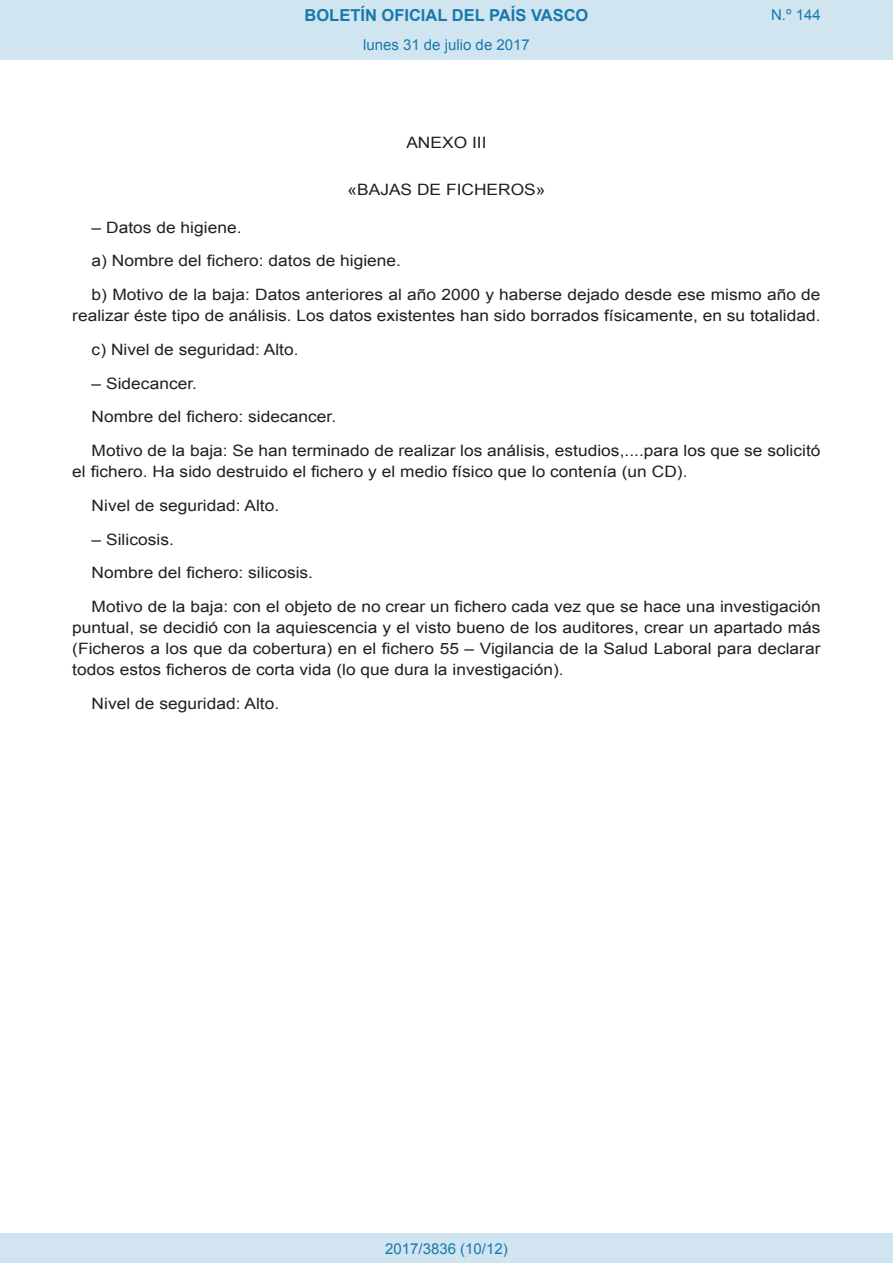
<style>
.page{position:relative;width:893px;height:1263px;background:#fff}
.page>*{position:absolute;margin:0;border:0;box-sizing:border-box;transform-origin:0 0}
.t1{font:700 16.5px "Arial";color:#1879ad}
.BOPVDetalle{font:15.6px/21px "Arial";color:#231f20;text-align:right;scale:1.11 1}
.BOPVClave{font:15.6px "Arial";color:#231f20;scale:1.11 1}
.Paginacion_Centro{font:15px "Arial";color:#1879ad}
</style>
<div class="page">
<div style="left:0;top:0;width:893px;height:60px;background:#d0e5f0"></div>
<div style="left:0;top:1233px;width:893px;height:30px;background:#d0e5f0"></div>
<p class="t1" style="left:305px;top:4px;width:285px">BOLETÍN OFICIAL DEL PAÍS VASCO</p>
<p class="Paginacion_Centro" style="left:363px;top:35px;width:168px">lunes 31 de julio de 2017</p>
<p class="BOPVClave" style="left:406px;top:132px;width:74px">ANEXO III</p>
<p class="BOPVClave" style="left:347px;top:179px;width:180px">«BAJAS DE FICHEROS»</p>
<p class="Paginacion_Centro" style="left:771px;top:5px;width:51px">N.º 144</p>
<p class="BOPVDetalle" style="left:92px;top:217px;width:137px">– Datos de higiene.</p>
<p class="BOPVDetalle" style="left:92px;top:251px;width:280px">a) Nombre del fichero: datos de higiene.</p>
<p class="BOPVDetalle" style="left:72px;top:284px;width:676px">b) Motivo de la baja: Datos anteriores al año 2000 y haberse dejado desde ese mismo año de realizar éste tipo de análisis. Los datos existentes han sido borrados físicamente, en su totalidad.</p>
<p class="BOPVDetalle" style="left:92px;top:339px;width:188px">c) Nivel de seguridad: Alto.</p>
<p class="BOPVDetalle" style="left:92px;top:373px;width:96px">– Sidecancer.</p>
<p class="BOPVDetalle" style="left:92px;top:407px;width:222px">Nombre del fichero: sidecancer.</p>
<p class="BOPVDetalle" style="left:72px;top:440px;width:676px;text-align:left;text-indent:19px">Motivo de la baja: Se han terminado de realizar los análisis, estudios,....para los que se solicitó el fichero. Ha sido destruido el fichero y el medio físico que lo contenía (un CD).</p>
<p class="BOPVDetalle" style="left:92px;top:495px;width:171px">Nivel de seguridad: Alto.</p>
<p class="BOPVDetalle" style="left:92px;top:529px;width:76px">– Silicosis.</p>
<p class="BOPVDetalle" style="left:92px;top:563px;width:201px">Nombre del fichero: silicosis.</p>
<p class="BOPVDetalle" style="left:72px;top:596px;width:676px;text-align:justify;text-indent:19px">Motivo de la baja: con el objeto de no crear un fichero cada vez que se hace una investigación puntual, se decidió con la aquiescencia y el visto bueno de los auditores, crear un apartado más (Ficheros a los que da cobertura) en el fichero 55 – Vigilancia de la Salud Laboral para declarar todos estos ficheros de corta vida (lo que dura la investigación).</p>
<p class="BOPVDetalle" style="left:92px;top:693px;width:171px">Nivel de seguridad: Alto.</p>
<p class="Paginacion_Centro" style="left:385px;top:1238px;width:124px">2017/3836 (10/12)</p>
</div>
